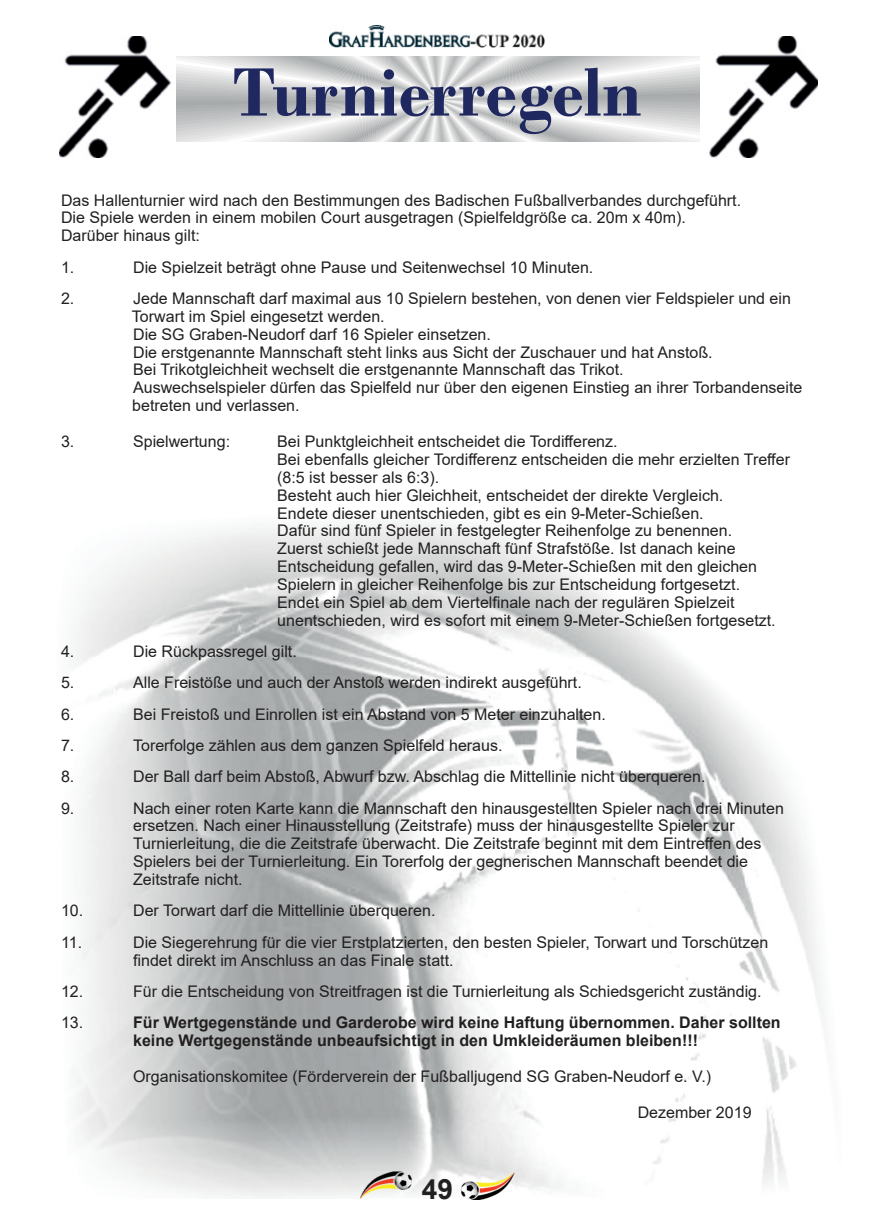
<style>
.page{position:relative;width:874px;height:1225px;background:#fff}
.page>*{position:absolute;margin:0;border:0;box-sizing:border-box;transform-origin:0 0}
.t1{font:700 72px "Bodoni";color:#202860}
.t2{font:700 28px "Arial";color:#221f1f}
.t3{font:16px/17.8px "Arial";color:#221f1f}
.t4{font:700 16px/17.8px "Arial";color:#221f1f}
</style>
<div class="page">
<img style="left:74px;top:520px;width:750px;height:678px">
<img style="left:59px;top:36px;width:758px;height:121px">
<svg style="left:176px;top:57px;width:523px;height:85px"></svg>
<img style="left:359px;top:1171px;width:53px;height:28px">
<img style="left:460px;top:1171px;width:54px;height:29px">
<img style="left:329px;top:26px;width:215px;height:22px">
<h1 class="t1" style="left:232px;top:50px;width:410px">Turnierregeln</h1>
<p class="t3" style="left:61px;top:191px;width:681px">Das Hallenturnier wird nach den Bestimmungen des Badischen Fußballverbandes durchgeführt.<br>Die Spiele werden in einem mobilen Court ausgetragen (Spielfeldgröße ca. 20m x 40m).<br>Darüber hinaus gilt:</p>
<p class="t3" style="left:61px;top:258px;width:15px">1.</p>
<p class="t3" style="left:133px;top:258px;width:461px">Die Spielzeit beträgt ohne Pause und Seitenwechsel 10 Minuten.</p>
<p class="t3" style="left:61px;top:289px;width:15px">2.</p>
<p class="t3" style="left:132px;top:289px;width:671px">Jede Mannschaft darf maximal aus 10 Spielern bestehen, von denen vier Feldspieler und ein Torwart im Spiel eingesetzt werden.<br>Die SG Graben-Neudorf darf 16 Spieler einsetzen.<br>Die erstgenannte Mannschaft steht links aus Sicht der Zuschauer und hat Anstoß.<br>Bei Trikotgleichheit wechselt die erstgenannte Mannschaft das Trikot.<br>Auswechselspieler dürfen das Spielfeld nur über den eigenen Einstieg an ihrer Torbandenseite betreten und verlassen.</p>
<p class="t3" style="left:61px;top:432px;width:15px">3.</p>
<p class="t3" style="left:133px;top:432px;width:98px">Spielwertung:</p>
<p class="t3" style="left:277px;top:432px;width:514px">Bei Punktgleichheit entscheidet die Tordifferenz.<br>Bei ebenfalls gleicher Tordifferenz entscheiden die mehr erzielten Treffer (8:5 ist besser als 6:3).<br>Besteht auch hier Gleichheit, entscheidet der direkte Vergleich.<br>Endete dieser unentschieden, gibt es ein 9-Meter-Schießen.<br>Dafür sind fünf Spieler in festgelegter Reihenfolge zu benennen.<br>Zuerst schießt jede Mannschaft fünf Strafstöße. Ist danach keine Entscheidung gefallen, wird das 9-Meter-Schießen mit den gleichen Spielern in gleicher Reihenfolge bis zur Entscheidung fortgesetzt.<br>Endet ein Spiel ab dem Viertelfinale nach der regulären Spielzeit unentschieden, wird es sofort mit einem 9-Meter-Schießen fortgesetzt.</p>
<p class="t3" style="left:61px;top:642px;width:15px">4.</p>
<p class="t3" style="left:133px;top:642px;width:165px">Die Rückpassregel gilt.</p>
<p class="t3" style="left:61px;top:674px;width:15px">5.</p>
<p class="t3" style="left:133px;top:674px;width:450px">Alle Freistöße und auch der Anstoß werden indirekt ausgeführt.</p>
<p class="t3" style="left:61px;top:705px;width:15px">6.</p>
<p class="t3" style="left:133px;top:705px;width:474px">Bei Freistoß und Einrollen ist ein Abstand von 5 Meter einzuhalten.</p>
<p class="t3" style="left:61px;top:736px;width:15px">7.</p>
<p class="t3" style="left:133px;top:736px;width:371px">Torerfolge zählen aus dem ganzen Spielfeld heraus.</p>
<p class="t3" style="left:61px;top:767px;width:15px">8.</p>
<p class="t3" style="left:133px;top:767px;width:573px">Der Ball darf beim Abstoß, Abwurf bzw. Abschlag die Mittellinie nicht überqueren.</p>
<p class="t3" style="left:61px;top:799px;width:15px">9.</p>
<p class="t3" style="left:133px;top:799px;width:652px">Nach einer roten Karte kann die Mannschaft den hinausgestellten Spieler nach drei Minuten ersetzen. Nach einer Hinausstellung (Zeitstrafe) muss der hinausgestellte Spieler zur Turnierleitung, die die Zeitstrafe überwacht. Die Zeitstrafe beginnt mit dem Eintreffen des Spielers bei der Turnierleitung. Ein Torerfolg der gegnerischen Mannschaft beendet die Zeitstrafe nicht.</p>
<p class="t3" style="left:61px;top:901px;width:24px">10.</p>
<p class="t3" style="left:133px;top:901px;width:304px">Der Torwart darf die Mittellinie überqueren.</p>
<p class="t3" style="left:61px;top:933px;width:23px">11.</p>
<p class="t3" style="left:133px;top:933px;width:636px">Die Siegerehrung für die vier Erstplatzierten, den besten Spieler, Torwart und Torschützen findet direkt im Anschluss an das Finale statt.</p>
<p class="t3" style="left:61px;top:982px;width:24px">12.</p>
<p class="t3" style="left:133px;top:982px;width:629px">Für die Entscheidung von Streitfragen ist die Turnierleitung als Schiedsgericht zuständig.</p>
<p class="t3" style="left:61px;top:1013px;width:24px">13.</p>
<p class="t4" style="left:133px;top:1013px;width:648px">Für Wertgegenstände und Garderobe wird keine Haftung übernommen. Daher sollten keine Wertgegenstände unbeaufsichtigt in den Umkleideräumen bleiben!!!</p>
<p class="t3" style="left:133px;top:1067px;width:579px">Organisationskomitee (Förderverein der Fußballjugend SG Graben-Neudorf e. V.)</p>
<p class="t3" style="left:637px;top:1102px;width:115px">Dezember 2019</p>
<h2 class="t2" style="left:422px;top:1169px;width:33px">49</h2>
</div>
